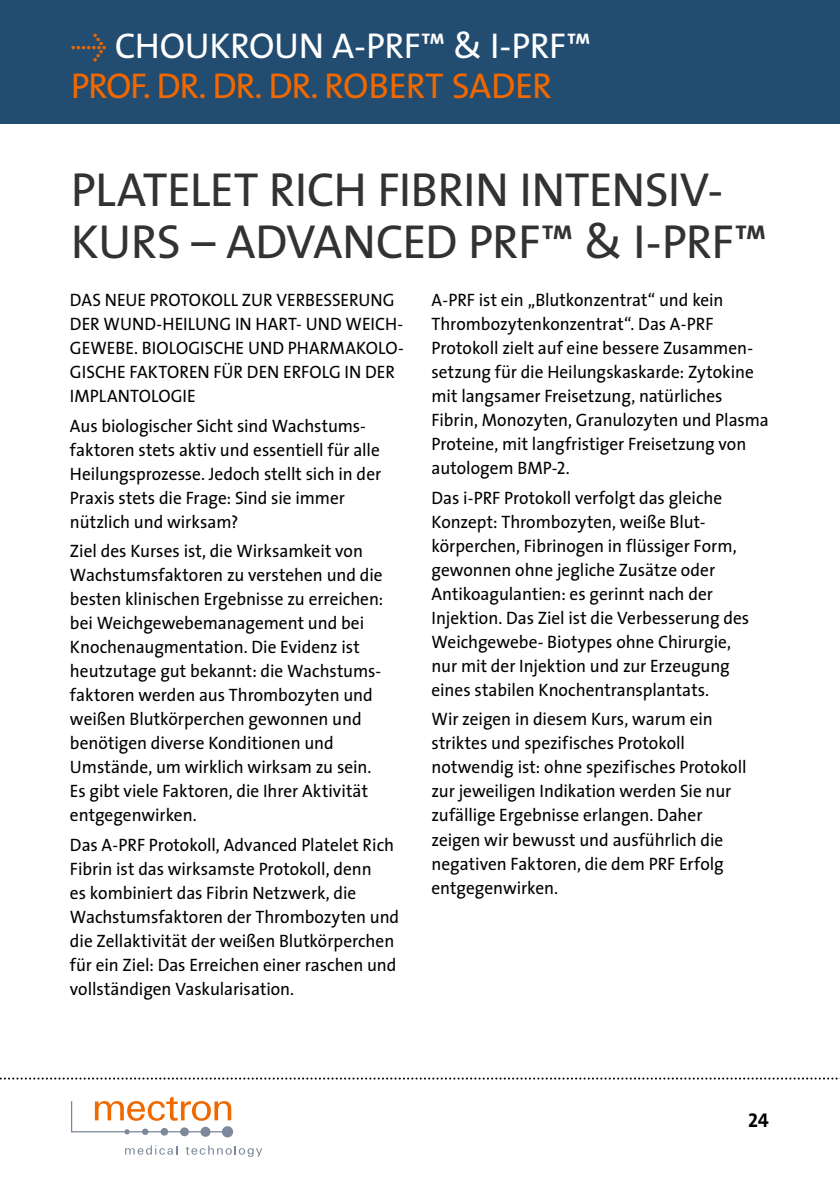
<style>
.page{position:relative;width:840px;height:1191px;background:#fff}
.page>*{position:absolute;margin:0;border:0;box-sizing:border-box;transform-origin:0 0}
.t1{font:48px/52px "The Sans";letter-spacing:-.015em;color:#333231}
.t2{font:36px "The Sans";letter-spacing:-.025em;color:#ef6800}
.t3{font:36px "The Sans";letter-spacing:-.015em;color:#fff}
.t4{font:20px "The Sans Bold Caps";color:#000}
.t5{font:18px/24px "The Sans";color:#000;scale:.96 1}
.s1{font-family:"The Sans Expert";color:#ef6800}
.s2{font-family:"The Sans Caps"}
</style>
<div class="page">
<div style="left:160px;top:1128px;width:8px;height:7px;background:#7d889a;border-radius:50%"></div>
<svg style="left:180px;top:1127px;width:9px;height:9px"></svg>
<div style="left:200px;top:1126px;width:10px;height:10px;background:#7d889a;border-radius:50%"></div>
<div style="left:222px;top:1126px;width:11px;height:11px;background:#7d889a;border-radius:50%"></div>
<svg style="left:71px;top:1096px;width:163px;height:38px"></svg>
<svg style="left:125px;top:1145px;width:52px;height:9px"></svg>
<svg style="left:185px;top:1145px;width:77px;height:12px"></svg>
<svg style="left:0;top:1077px;width:840px;height:2px"></svg>
<div style="left:0;top:0;width:839px;height:124px;background:#234c71"></div>
<h2 class="t3" style="left:71px;top:23px;width:521px"><span class="s1">Û</span> CHOUKROUN A-PRF™ &amp; I-PRF™</h2>
<h2 class="t2" style="left:71px;top:63px;width:482px">PROF. DR. DR. DR. ROBERT SADER</h2>
<h1 class="t1" style="left:71px;top:164px;width:697px">PLATELET RICH FIBRIN INTENSIV-<br>KURS – ADVANCED PRF™ &amp; I-PRF™</h1>
<p class="t5" style="left:70px;top:288px;width:349px">DAS NEUE PROTOKOLL ZUR VERBESSERUNG<br>DER WUND-HEILUNG IN HART- UND WEICH-<br>GEWEBE. BIOLOGISCHE UND PHARMAKOLO-<br>GISCHE FAKTOREN FÜR DEN ERFOLG IN DER<br>IMPLANTOLOGIE</p>
<p class="t5" style="left:70px;top:414px;width:325px">Aus biologischer Sicht sind Wachstums&shy;faktoren stets aktiv und essentiell für alle Heilungsprozesse. Jedoch stellt sich in der Praxis stets die Frage: Sind sie immer nützlich und wirksam?</p>
<p class="t5" style="left:70px;top:539px;width:328px">Ziel des Kurses ist, die Wirksamkeit von Wachstumsfaktoren zu verstehen und die besten klinischen Ergebnisse zu erreichen: bei Weichgewebemanagement und bei Knochenaugmentation. Die Evidenz ist heutzutage gut bekannt: die Wachstums&shy;faktoren werden aus Thrombozyten und weißen Blutkörperchen gewonnen und benötigen diverse Konditionen und Umstände, um wirklich wirksam zu sein.<br>Es gibt viele Faktoren, die Ihrer Aktivität entgegenwirken.</p>
<p class="t5" style="left:70px;top:833px;width:344px">Das A-PRF Protokoll, Advanced Platelet Rich Fibrin ist das wirksamste Protokoll, denn<br>es kombiniert das Fibrin Netzwerk, die Wachstumsfaktoren der Thrombozyten und die Zellaktivität der weißen Blutkörperchen für ein Ziel: Das Erreichen einer raschen und vollständigen Vaskularisation.</p>
<p class="t5" style="left:431px;top:288px;width:352px">A-PRF ist ein „Blutkonzentrat“ und kein Thrombozytenkonzentrat“. Das A-PRF Protokoll zielt auf eine bessere Zusammen&shy;setzung für die Heilungskaskarde: Zytokine mit langsamer Freisetzung, natürliches Fibrin, Monozyten, Granulozyten und Plasma Proteine, mit langfristiger Freisetzung von autologem BMP-<span class="s2">2</span>.</p>
<p class="t5" style="left:431px;top:486px;width:332px">Das i-PRF Protokoll verfolgt das gleiche Konzept: Thrombozyten, weiße Blut&shy;körperchen, Fibrinogen in flüssiger Form, gewonnen ohne jegliche Zusätze oder Antikoagulantien: es gerinnt nach der Injektion. Das Ziel ist die Verbesserung des Weichgewebe- Biotypes ohne Chirurgie, nur mit der Injektion und zur Erzeugung eines stabilen Knochentransplantats.</p>
<p class="t5" style="left:431px;top:707px;width:329px">Wir zeigen in diesem Kurs, warum ein striktes und spezifisches Protokoll notwendig ist: ohne spezifisches Protokoll zur jeweiligen Indikation werden Sie nur zufällige Ergebnisse erlangen. Daher zeigen wir bewusst und ausführlich die negativen Faktoren, die dem PRF Erfolg entgegenwirken.</p>
<p class="t4" style="left:747px;top:1107px;width:22px">24</p>
</div>
